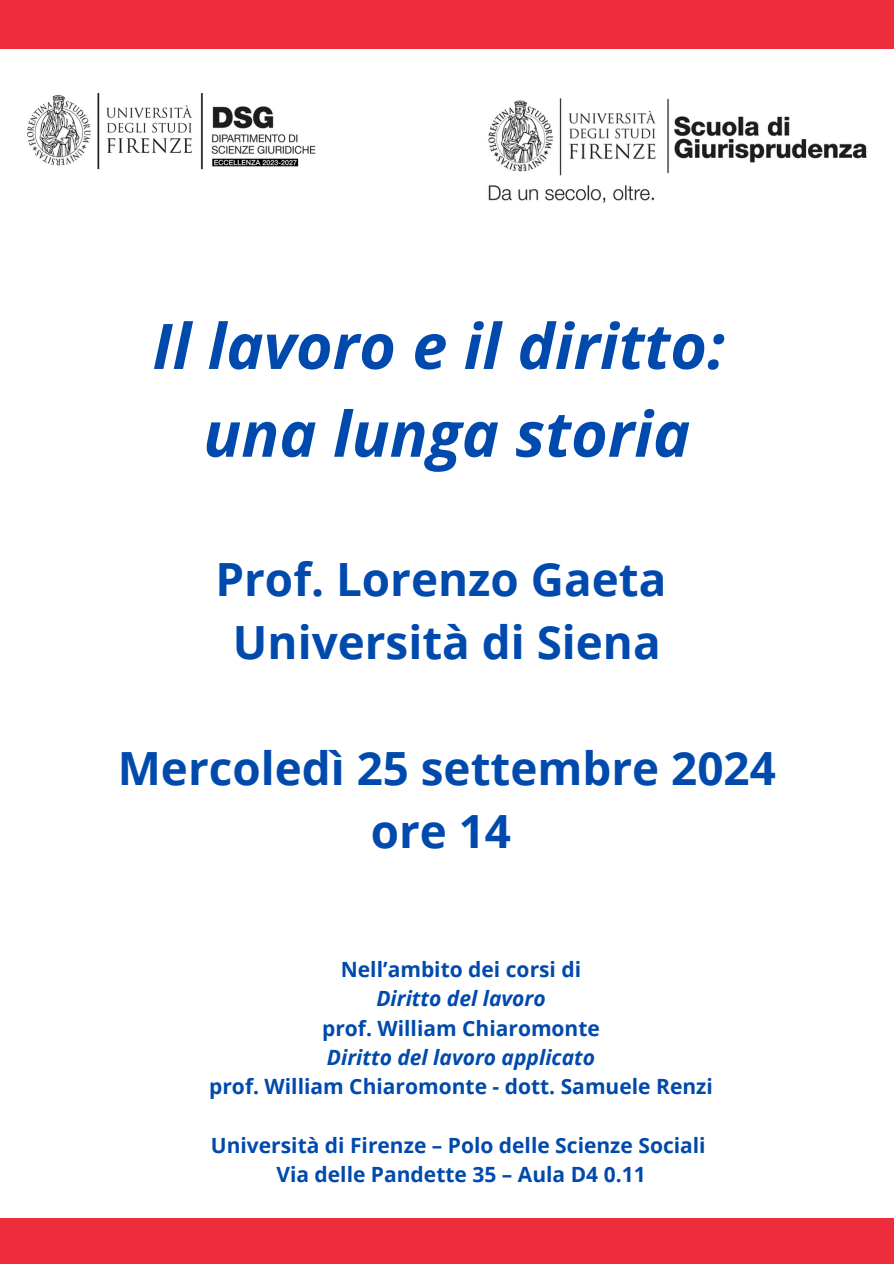
<style>
.page{position:relative;width:894px;height:1264px;background:#fff}
.page>*{position:absolute;margin:0;border:0;box-sizing:border-box;transform-origin:0 0}
.t1{font:italic 700 62.85px/87.8px "Open Sans";color:#004aad;text-align:center}
.t2{font:700 45.75px/63px "Open Sans";color:#004aad;text-align:center}
.t3{font:700 21px "Open Sans";color:#004aad}
.t4{font:italic 700 21px "Open Sans";color:#004aad}
</style>
<div class="page">
<div style="left:0;top:1217px;width:893px;height:46px;background:#ee2d3c"></div>
<div style="left:0;top:0;width:893px;height:49px;background:#ee2d3c"></div>
<img style="left:27px;top:93px;width:289px;height:77px">
<img style="left:488px;top:98px;width:379px;height:105px">
<h1 class="t1" style="left:152px;top:301px;width:574px">Il lavoro e il diritto: una lunga storia</h1>
<h2 class="t2" style="left:215px;top:547px;width:452px">Prof. Lorenzo Gaeta<br>Università di Siena</h2>
<h2 class="t2" style="left:118px;top:736px;width:659px">Mercoledì 25 settembre 2024 ore 14</h2>
<p class="t3" style="left:341px;top:954px;width:242px">Nell’ambito dei corsi di</p>
<p class="t4" style="left:376px;top:983px;width:171px">Diritto del lavoro</p>
<p class="t3" style="left:322px;top:1013px;width:279px">prof. William Chiaromonte</p>
<p class="t4" style="left:327px;top:1042px;width:269px">Diritto del lavoro applicato</p>
<p class="t3" style="left:209px;top:1071px;width:505px">prof. William Chiaromonte - dott. Samuele Renzi</p>
<p class="t3" style="left:211px;top:1130px;width:496px">Università di Firenze – Polo delle Scienze Sociali</p>
<p class="t3" style="left:276px;top:1159px;width:370px">Via delle Pandette 35 – Aula D4 0.11</p>
</div>
